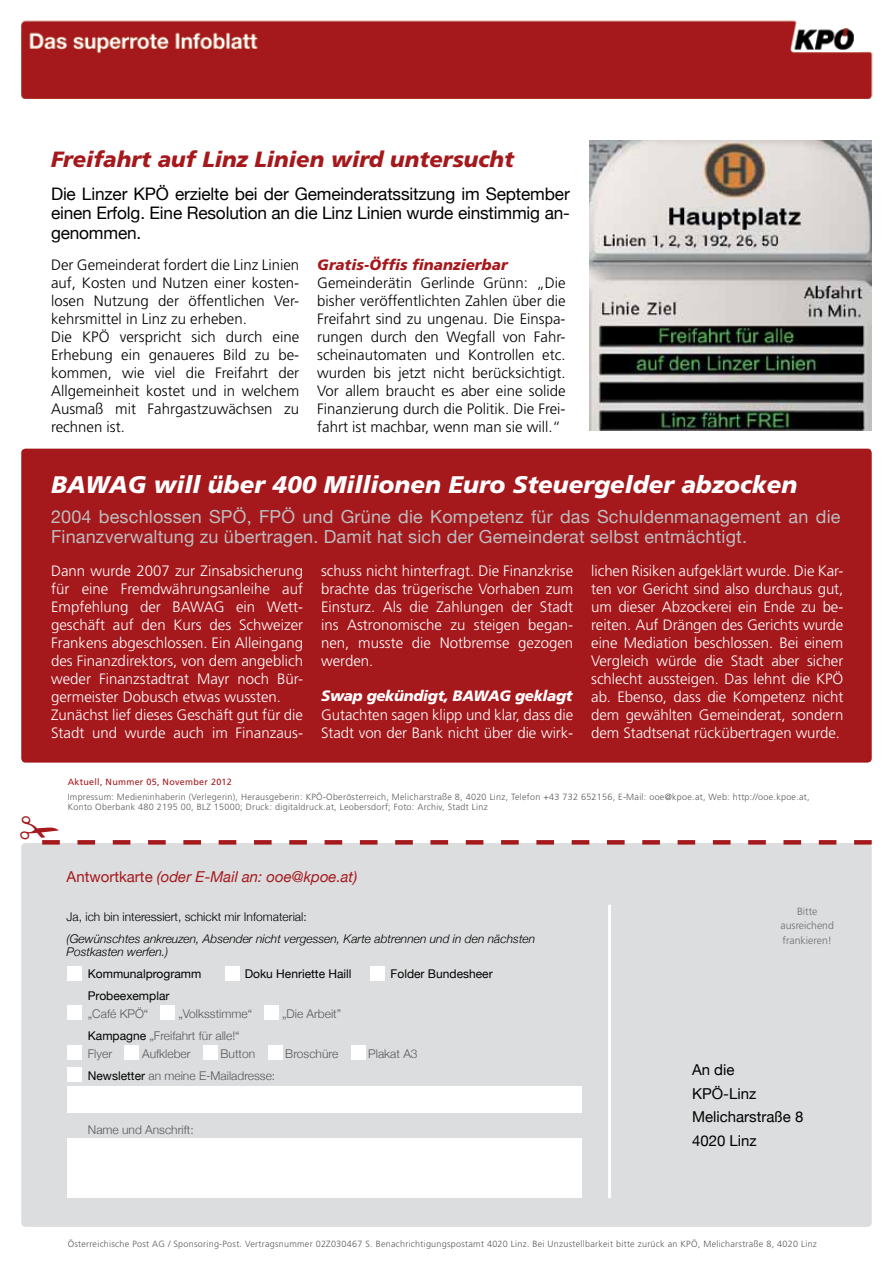
<style>
.page{position:relative;width:893px;height:1263px;background:#fff}
.page>*{position:absolute;margin:0;border:0;box-sizing:border-box;transform-origin:0 0}
.t1{font:italic 900 24px "Frutiger";color:#fff}
.t2{font:italic 900 22.05px "Frutiger";color:#a5181c}
.t3{font:18px/19.5px "Helvetica Neue";letter-spacing:.01em;color:#bcbec0}
.t4{font:17.25px/19.5px "Helvetica Neue";letter-spacing:-.01em;color:#000;text-align:justify}
.t5{font:300 15px/18px "Frutiger";color:#fff}
.t6{font:300 15px/18px "Frutiger";color:#000}
.t7{font:italic 15px "Helvetica Neue";color:#a5181c}
.t8{font:15px/23.5px "Helvetica Neue";color:#000}
.t9{font:italic 900 15px "Frutiger";letter-spacing:-.02em;color:#fff}
.t10{font:italic 900 15px "Frutiger";letter-spacing:.005em;color:#a5181c}
.t11{font:300 12px/17.7px "Helvetica Neue";color:#58595b}
.t12{font:italic 300 12px/13.5px "Helvetica Neue";color:#000}
.t13{font:12px "Helvetica Neue";color:#000}
.t14{font:300 12px "Helvetica Neue";color:#000}
.t15{font:300 10.5px/14.5px "Frutiger";color:#6d6e71;text-align:center}
.t16{font:300 9px/10.5px "Frutiger";letter-spacing:.03em;color:#58595b}
.t17{font:9px "Frutiger";letter-spacing:.03em;color:#a5181c}
.s1{font-style:normal}
.s2{font-weight:400;color:#000}
</style>
<div class="page">
<img style="left:21px;top:20px;width:852px;height:78px">
<div style="left:21px;top:449px;width:851px;height:314px;background:#a5181c;border-radius:4px"></div>
<div style="left:21px;top:843px;width:851px;height:384px;background:#dcddde;border-radius:4px"></div>
<hr style="left:608px;top:905px;width:3px;height:293px;background:#fff">
<div style="left:160px;top:1005px;width:15px;height:14px;background:#fff"></div>
<div style="left:264px;top:1005px;width:14px;height:14px;background:#fff"></div>
<div style="left:124px;top:1045px;width:15px;height:15px;background:#fff"></div>
<div style="left:203px;top:1045px;width:15px;height:15px;background:#fff"></div>
<div style="left:268px;top:1045px;width:15px;height:15px;background:#fff"></div>
<div style="left:351px;top:1045px;width:15px;height:15px;background:#fff"></div>
<div style="left:67px;top:1086px;width:514px;height:27px;background:#fff"></div>
<div style="left:67px;top:1138px;width:514px;height:60px;background:#fff"></div>
<div style="left:225px;top:966px;width:14px;height:15px;background:#fff"></div>
<div style="left:370px;top:966px;width:15px;height:15px;background:#fff"></div>
<div style="left:67px;top:966px;width:14px;height:15px;background:#fff"></div>
<div style="left:67px;top:1005px;width:14px;height:14px;background:#fff"></div>
<div style="left:67px;top:1045px;width:14px;height:15px;background:#fff"></div>
<div style="left:67px;top:1067px;width:14px;height:15px;background:#fff"></div>
<img style="left:590px;top:140px;width:282px;height:290px">
<svg style="left:23px;top:840px;width:849px;height:4px"></svg>
<h2 class="t2" style="left:51px;top:146px;width:464px">Freifahrt auf Linz Linien wird untersucht</h2>
<p class="t4" style="left:51px;top:183px;width:520px">Die Linzer KPÖ erzielte bei der Gemeinderatssitzung im September einen Erfolg. Eine Resolution an die Linz Linien wurde einstimmig an&shy;genommen.</p>
<p class="t6" style="left:51px;top:256px;width:250px">Der Gemeinderat fordert die Linz Linien auf, Kosten und Nutzen einer kosten&shy;losen Nutzung der öffentlichen Ver&shy;kehrsmittel in Linz zu erheben.<br>Die KPÖ verspricht sich durch eine Erhebung ein genaueres Bild zu be&shy;kommen, wie viel die Freifahrt der Allgemeinheit kostet und in welchem Ausmaß mit Fahrgastzuwächsen zu rechnen ist.</p>
<p class="t10" style="left:317px;top:256px;width:192px">Gratis-Öffis finanzierbar</p>
<p class="t6" style="left:317px;top:274px;width:250px;text-align:justify">Gemeinderätin Gerlinde Grünn: „Die bisher veröffentlichten Zahlen über die Freifahrt sind zu ungenau. Die Einspa&shy;rungen durch den Wegfall von Fahr&shy;scheinautomaten und Kontrollen etc. wurden bis jetzt nicht berücksichtigt.<br>Vor allem braucht es aber eine solide Finanzierung durch die Politik. Die Frei&shy;fahrt ist machbar, wenn man sie will.“</p>
<h1 class="t1" style="left:51px;top:470px;width:748px">BAWAG will über 400 Millionen Euro Steuergelder abzocken</h1>
<p class="t3" style="left:51px;top:506px;width:791px">2004 beschlossen SPÖ, FPÖ und Grüne die Kompetenz für das Schuldenmanagement an die<br>Finanzverwaltung zu übertragen. Damit hat sich der Gemeinderat selbst entmächtigt.</p>
<p class="t5" style="left:51px;top:562px;width:254px">Dann wurde 2007 zur Zinsabsicherung für eine Fremdwährungsanleihe auf Empfehlung der BAWAG ein Wett&shy;geschäft auf den Kurs des Schweizer Frankens abgeschlossen. Ein Alleingang des Finanzdirektors, von dem angeblich weder Finanzstadtrat Mayr noch Bür&shy;germeister Dobusch etwas wussten.<br>Zunächst lief dieses Geschäft gut für die Stadt und wurde auch im Finanzaus-</p>
<p class="t5" style="left:321px;top:562px;width:254px;text-align:justify">schuss nicht hinterfragt. Die Finanzkrise brachte das trügerische Vorhaben zum Einsturz. Als die Zahlungen der Stadt ins Astronomische zu steigen began&shy;nen, musste die Notbremse gezogen werden.</p>
<p class="t5" style="left:591px;top:562px;width:254px;text-align:justify">lichen Risiken aufgeklärt wurde. Die Kar&shy;ten vor Gericht sind also durchaus gut, um dieser Abzockerei ein Ende zu be&shy;reiten. Auf Drängen des Gerichts wurde eine Mediation beschlossen. Bei einem Vergleich würde die Stadt aber sicher schlecht aussteigen. Das lehnt die KPÖ ab. Ebenso, dass die Kompetenz nicht dem gewählten Gemeinderat, sondern dem Stadtsenat rückübertragen wurde.</p>
<p class="t9" style="left:321px;top:687px;width:253px">Swap gekündigt, BAWAG geklagt</p>
<p class="t5" style="left:321px;top:706px;width:254px">Gutachten sagen klipp und klar, dass die<br>Stadt von der Bank nicht über die wirk-</p>
<p class="t17" style="left:68px;top:776px;width:166px">Aktuell, Nummer 05, November 2012</p>
<p class="t16" style="left:68px;top:791px;width:743px">Impressum: Medieninhaberin (Verlegerin), Herausgeberin: KPÖ-Oberösterreich, Melicharstraße 8, 4020 Linz, Telefon +43 732 652156, E-Mail: ooe@kpoe.at, Web: http://ooe.kpoe.at,<br>Konto Oberbank 480 2195 00, BLZ 15000; Druck: digitaldruck.at, Leobersdorf; Foto: Archiv, Stadt Linz</p>
<p class="t7" style="left:67px;top:864px;width:292px"><span class="s1">Antwortkarte</span> (oder E-Mail an: ooe@kpoe.at)</p>
<p class="t14" style="left:67px;top:907px;width:242px">Ja, ich bin interessiert, schickt mir Infomaterial:</p>
<p class="t12" style="left:67px;top:931px;width:470px">(Gewünschtes ankreuzen, Absender nicht vergessen, Karte abtrennen und in den nächsten<br>Postkasten werfen.)</p>
<p class="t13" style="left:88px;top:964px;width:115px">Kommunalprogramm</p>
<p class="t13" style="left:245px;top:964px;width:108px">Doku Henriette Haill</p>
<p class="t13" style="left:391px;top:964px;width:104px">Folder Bundesheer</p>
<p class="t13" style="left:88px;top:986px;width:83px">Probeexemplar</p>
<p class="t11" style="left:88px;top:1004px;width:62px">„Café KPÖ“</p>
<p class="t11" style="left:178px;top:1004px;width:75px">„Volksstimme“</p>
<p class="t11" style="left:282px;top:1004px;width:61px">„Die Arbeit”</p>
<p class="t11" style="left:88px;top:1026px;width:153px"><span class="s2">Kampagne</span> „Freifahrt für alle!“<br>Flyer</p>
<p class="t11" style="left:142px;top:1044px;width:50px">Aufkleber</p>
<p class="t11" style="left:221px;top:1044px;width:36px">Button</p>
<p class="t11" style="left:285px;top:1044px;width:54px">Broschüre</p>
<p class="t11" style="left:368px;top:1044px;width:51px">Plakat A3</p>
<p class="t11" style="left:88px;top:1066px;width:189px"><span class="s2">Newsletter</span> an meine E-Mailadresse:</p>
<p class="t11" style="left:88px;top:1120px;width:107px">Name und Anschrift:</p>
<p class="t15" style="left:780px;top:904px;width:55px">Bitte ausreichend frankieren!</p>
<p class="t8" style="left:692px;top:1057px;width:113px">An die<br>KPÖ-Linz<br>Melicharstraße 8<br>4020 Linz</p>
<p class="t16" style="left:68px;top:1238px;width:751px">Österreichische Post AG / Sponsoring-Post. Vertragsnummer 02Z030467 S. Benachrichtigungspostamt 4020 Linz. Bei Unzustellbarkeit bitte zurück an KPÖ, Melicharstraße 8, 4020 Linz</p>
</div>
